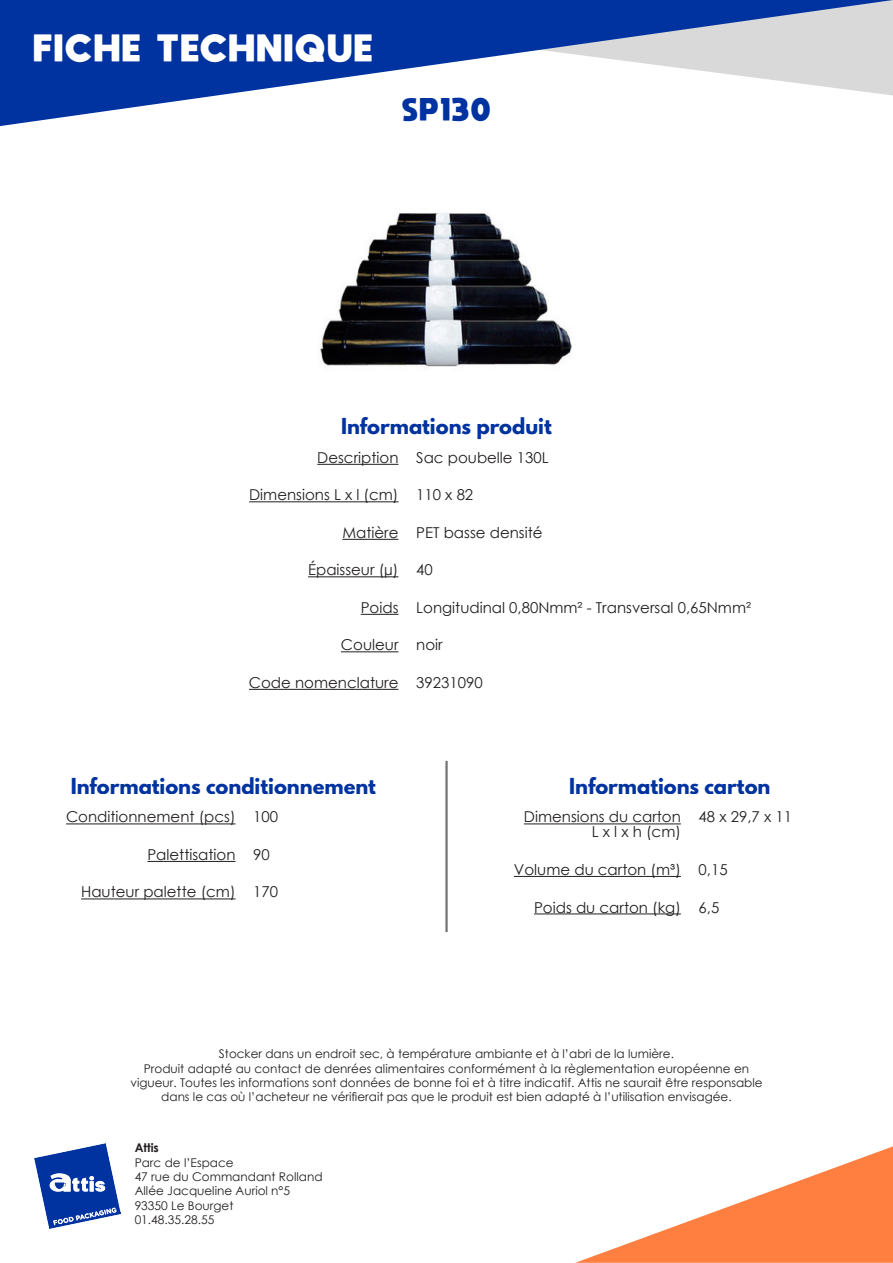
<style>
.page{position:relative;width:893px;height:1263px;background:#fff}
.page>*{position:absolute;margin:0;border:0;box-sizing:border-box;transform-origin:0 0}
.t1{font:800 27px "moon get";letter-spacing:.1em;color:#fff}
.t2{font:800 22.5px "moon get";letter-spacing:.1em;color:#0033a0}
.t3{font:700 19.5px "League Spartan";color:#0033a0}
.t4{font:15px "Century Gothic";color:#231f20}
.t5{font:12px/14.4px "Century Gothic";color:#231f20;text-align:center}
.t6{font:700 12px "Century Gothic";color:#231f20}
</style>
<div class="page">
<svg style="left:0;top:0;width:893px;height:126px"></svg>
<svg style="left:575px;top:1146px;width:318px;height:117px"></svg>
<hr style="left:317px;top:464px;width:81px;height:1px;background:#231f20">
<hr style="left:249px;top:501px;width:149px;height:1px;background:#231f20">
<hr style="left:342px;top:539px;width:56px;height:1px;background:#231f20">
<hr style="left:308px;top:576px;width:90px;height:1px;background:#231f20">
<hr style="left:361px;top:614px;width:37px;height:1px;background:#231f20">
<hr style="left:341px;top:651px;width:57px;height:1px;background:#231f20">
<hr style="left:249px;top:689px;width:149px;height:1px;background:#231f20">
<img style="left:34px;top:1143px;width:86px;height:86px">
<hr style="left:524px;top:823px;width:157px;height:1px;background:#231f20">
<hr style="left:514px;top:876px;width:167px;height:1px;background:#231f20">
<hr style="left:534px;top:913px;width:147px;height:1px;background:#231f20">
<hr style="left:66px;top:823px;width:170px;height:1px;background:#231f20">
<hr style="left:147px;top:861px;width:89px;height:1px;background:#231f20">
<hr style="left:81px;top:898px;width:155px;height:1px;background:#231f20">
<hr style="left:445px;top:761px;width:3px;height:171px;background:#757575">
<img style="left:320px;top:213px;width:252px;height:154px">
<p class="t1" style="left:34px;top:31px;width:340px">FICHE TECHNIQUE</p>
<p class="t2" style="left:403px;top:95px;width:89px">SP130</p>
<p class="t3" style="left:341px;top:411px;width:212px">Informations produit</p>
<p class="t4" style="left:317px;top:447px;width:83px">Description</p>
<p class="t4" style="left:249px;top:484px;width:151px">Dimensions L x l (cm)</p>
<p class="t4" style="left:342px;top:522px;width:58px">Matière</p>
<p class="t4" style="left:308px;top:559px;width:92px">Épaisseur (µ)</p>
<p class="t4" style="left:361px;top:597px;width:39px">Poids</p>
<p class="t4" style="left:341px;top:634px;width:59px">Couleur</p>
<p class="t4" style="left:249px;top:672px;width:151px">Code nomenclature</p>
<p class="t4" style="left:416px;top:447px;width:134px">Sac poubelle 130L</p>
<p class="t4" style="left:416px;top:484px;width:59px">110 x 82</p>
<p class="t4" style="left:416px;top:522px;width:128px">PET basse densité</p>
<p class="t4" style="left:416px;top:559px;width:18px">40</p>
<p class="t4" style="left:416px;top:597px;width:336px">Longitudinal 0,80Nmm² - Transversal 0,65Nmm²</p>
<p class="t4" style="left:416px;top:634px;width:28px">noir</p>
<p class="t4" style="left:416px;top:672px;width:68px">39231090</p>
<p class="t3" style="left:71px;top:770px;width:307px">Informations conditionnement</p>
<p class="t4" style="left:66px;top:806px;width:171px">Conditionnement (pcs)</p>
<p class="t4" style="left:147px;top:844px;width:90px">Palettisation</p>
<p class="t4" style="left:81px;top:881px;width:156px">Hauteur palette (cm)</p>
<p class="t4" style="left:253px;top:806px;width:26px">100</p>
<p class="t4" style="left:253px;top:844px;width:18px">90</p>
<p class="t4" style="left:253px;top:881px;width:26px">170</p>
<p class="t3" style="left:569px;top:770px;width:203px">Informations carton</p>
<p class="t4" style="left:524px;top:806px;width:158px">Dimensions du carton</p>
<p class="t4" style="left:592px;top:821px;width:91px">L x l x h (cm)</p>
<p class="t4" style="left:514px;top:859px;width:168px">Volume du carton (m³)</p>
<p class="t4" style="left:534px;top:896px;width:148px">Poids du carton (kg)</p>
<p class="t4" style="left:699px;top:806px;width:95px">48 x 29,7 x 11</p>
<p class="t4" style="left:699px;top:859px;width:31px">0,15</p>
<p class="t4" style="left:699px;top:896px;width:22px">6,5</p>
<p class="t5" style="left:219px;top:1046px;width:457px">Stocker dans un endroit sec, à température ambiante et à l’abri de la lumière.</p>
<p class="t5" style="left:130px;top:1061px;width:634px">Produit adapté au contact de denrées alimentaires conformément à la règlementation européenne en vigueur. Toutes les informations sont données de bonne foi et à titre indicatif. Attis ne saurait être responsable dans le cas où l’acheteur ne vérifierait pas que le produit est bien adapté à l’utilisation envisagée.</p>
<p class="t6" style="left:135px;top:1139px;width:26px">Attis</p>
<p class="t5" style="left:135px;top:1155px;width:100px">Parc de l’Espace</p>
<p class="t5" style="left:135px;top:1169px;width:189px">47 rue du Commandant Rolland</p>
<p class="t5" style="left:135px;top:1184px;width:157px">Allée Jacqueline Auriol n°5</p>
<p class="t5" style="left:135px;top:1198px;width:100px">93350 Le Bourget</p>
<p class="t5" style="left:135px;top:1212px;width:81px">01.48.35.28.55</p>
</div>
